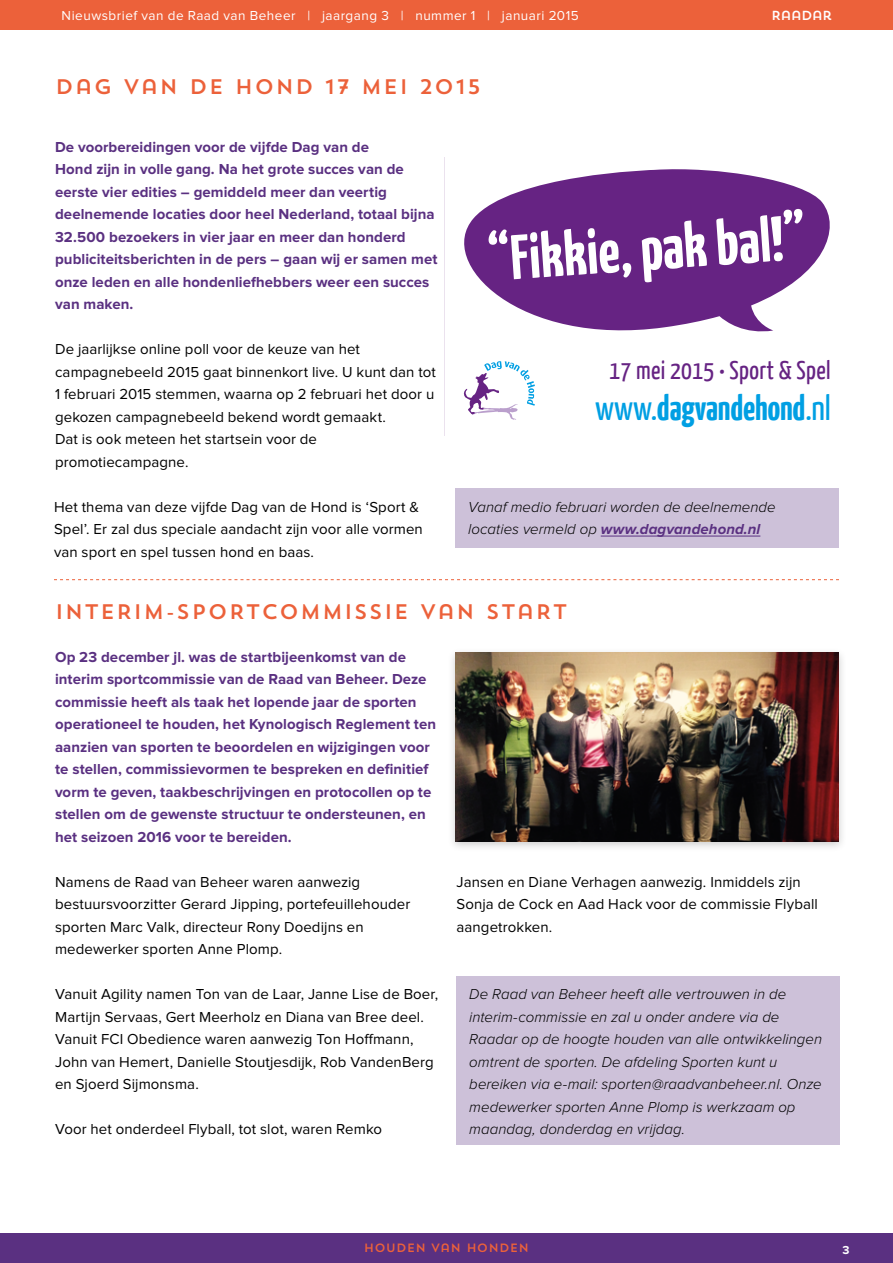
<style>
.page{position:relative;width:893px;height:1263px;background:#fff}
.page>*{position:absolute;margin:0;border:0;box-sizing:border-box;transform-origin:0 0}
.t1{font:700 63px "Yanone Kaffeesatz";color:#fff}
.t2{font:700 35.4px "Yanone Kaffeesatz";letter-spacing:-.005em;color:#009fe3}
.t3{font:25.95px "Yanone Kaffeesatz";letter-spacing:.015em;color:#662383}
.t4{font:21px "Trend Sans One";letter-spacing:.045em;color:#ec613a}
.t5{font:15px/22.5px "Proxima Nova";letter-spacing:.005em;color:#000}
.t6{font:700 15px/22.5px "Proxima Nova";letter-spacing:.005em;color:#5a3081}
.t7{font:italic 300 15px/22.5px "Proxima Nova";letter-spacing:.005em;color:#000}
.t8{font:13.5px "Proxima Nova";letter-spacing:.035em;color:#fff}
.t9{font:13.05px "Trend Sans One";letter-spacing:-.07em;color:#fff}
.t10{font:12px "Trend Sans One";color:#ec613a}
.t11{font:700 12px "Proxima Nova";color:#fff}
.s1{font-weight:700;color:#5a3081}
.s2{font-weight:400}
</style>
<div class="page">
<div style="left:0;top:1233px;width:893px;height:30px;background:#5a3081"></div>
<div style="left:0;top:0;width:893px;height:30px;background:#ec613a"></div>
<div style="left:455px;top:489px;width:384px;height:59px;background:#cdc1d9"></div>
<div style="left:457px;top:976px;width:383px;height:168px;background:#cdc1d9"></div>
<hr style="left:601px;top:536px;width:159px;height:1px;background:#5a3081">
<svg style="left:54px;top:579px;width:785px;height:1px"></svg>
<svg style="left:463px;top:169px;width:367px;height:251px"></svg>
<div style="left:447px;top:647px;width:400px;height:205px;background:#000;opacity:.2"></div>
<img style="left:455px;top:653px;width:384px;height:189px">
<p class="t8" style="left:62px;top:9px;width:519px">Nieuwsbrief van de Raad van Beheer | jaargang 3 | nummer 1 | januari 2015</p>
<p class="t9" style="left:771px;top:7px;width:63px">RAADAR</p>
<h3 class="t4" style="left:55px;top:73px;width:428px">DAG VAN DE HOND 17 MEI 2015</h3>
<p class="t6" style="left:55px;top:136px;width:384px">De voorbereidingen voor de vijfde Dag van de<br>Hond zijn in volle gang. Na het grote succes van de eerste vier edities – gemiddeld meer dan veertig deelnemende locaties door heel Nederland, totaal bijna 32.500 bezoekers in vier jaar en meer dan honderd publiciteitsberichten in de pers – gaan wij er samen met onze leden en alle hondenliefhebbers weer een succes van maken.</p>
<p class="t5" style="left:55px;top:338px;width:382px">De jaarlijkse online poll voor de keuze van het campagnebeeld 2015 gaat binnenkort live. U kunt dan tot 1 februari 2015 stemmen, waarna op 2 februari het door u gekozen campagnebeeld bekend wordt gemaakt.<br>Dat is ook meteen het startsein voor de promotiecampagne.</p>
<p class="t5" style="left:54px;top:496px;width:370px">Het thema van deze vijfde Dag van de Hond is ‘Sport &amp;<br>Spel’. Er zal dus speciale aandacht zijn voor alle vormen van sport en spel tussen hond en baas.</p>
<p class="t7" style="left:468px;top:496px;width:309px">Vanaf medio februari worden de deelnemende locaties vermeld op <span class="s1">www.dagvandehond.nl</span></p>
<h1 class="t1" style="left:485px;top:221px;width:320px;rotate:-4deg">“Fikkie, pak bal!”</h1>
<h3 class="t3" style="left:609px;top:354px;width:223px">17 mei 2015 • Sport &amp; Spel</h3>
<h2 class="t2" style="left:595px;top:386px;width:237px"><span class="s2">www.</span>dagvandehond<span class="s2">.nl</span></h2>
<h3 class="t4" style="left:55px;top:598px;width:514px">INTERIM-SPORTCOMMISSIE VAN START</h3>
<p class="t6" style="left:55px;top:646px;width:383px">Op 23 december jl. was de startbijeenkomst van de interim sportcommissie van de Raad van Beheer. Deze commissie heeft als taak het lopende jaar de sporten operationeel te houden, het Kynologisch Reglement ten aanzien van sporten te beoordelen en wijzigingen voor te stellen, commissievormen te bespreken en definitief vorm te geven, taakbeschrijvingen en protocollen op te stellen om de gewenste structuur te ondersteunen, en het seizoen 2016 voor te bereiden.</p>
<p class="t5" style="left:55px;top:871px;width:357px">Namens de Raad van Beheer waren aanwezig bestuursvoorzitter Gerard Jipping, portefeuillehouder sporten Marc Valk, directeur Rony Doedijns en medewerker sporten Anne Plomp.</p>
<p class="t5" style="left:55px;top:983px;width:385px">Vanuit Agility namen Ton van de Laar, Janne Lise de Boer, Martijn Servaas, Gert Meerholz en Diana van Bree deel.<br>Vanuit FCI Obedience waren aanwezig Ton Hoffmann, John van Hemert, Danielle Stoutjesdijk, Rob VandenBerg en Sjoerd Sijmonsma.</p>
<p class="t5" style="left:55px;top:1118px;width:329px">Voor het onderdeel Flyball, tot slot, waren Remko</p>
<p class="t5" style="left:457px;top:871px;width:363px">Jansen en Diane Verhagen aanwezig. Inmiddels zijn<br>Sonja de Cock en Aad Hack voor de commissie Flyball aangetrokken.</p>
<p class="t7" style="left:469px;top:983px;width:354px">De Raad van Beheer heeft alle vertrouwen in de interim-commissie en zal u onder andere via de Raadar op de hoogte houden van alle ontwikkelingen omtrent de sporten. De afdeling Sporten kunt u bereiken via e-mail: sporten@raadvanbeheer.nl. Onze medewerker sporten Anne Plomp is werkzaam op maandag, donderdag en vrijdag.</p>
<p class="t10" style="left:364px;top:1240px;width:167px">HOUDEN VAN HONDEN</p>
<p class="t11" style="left:842px;top:1245px;width:9px">3</p>
</div>
